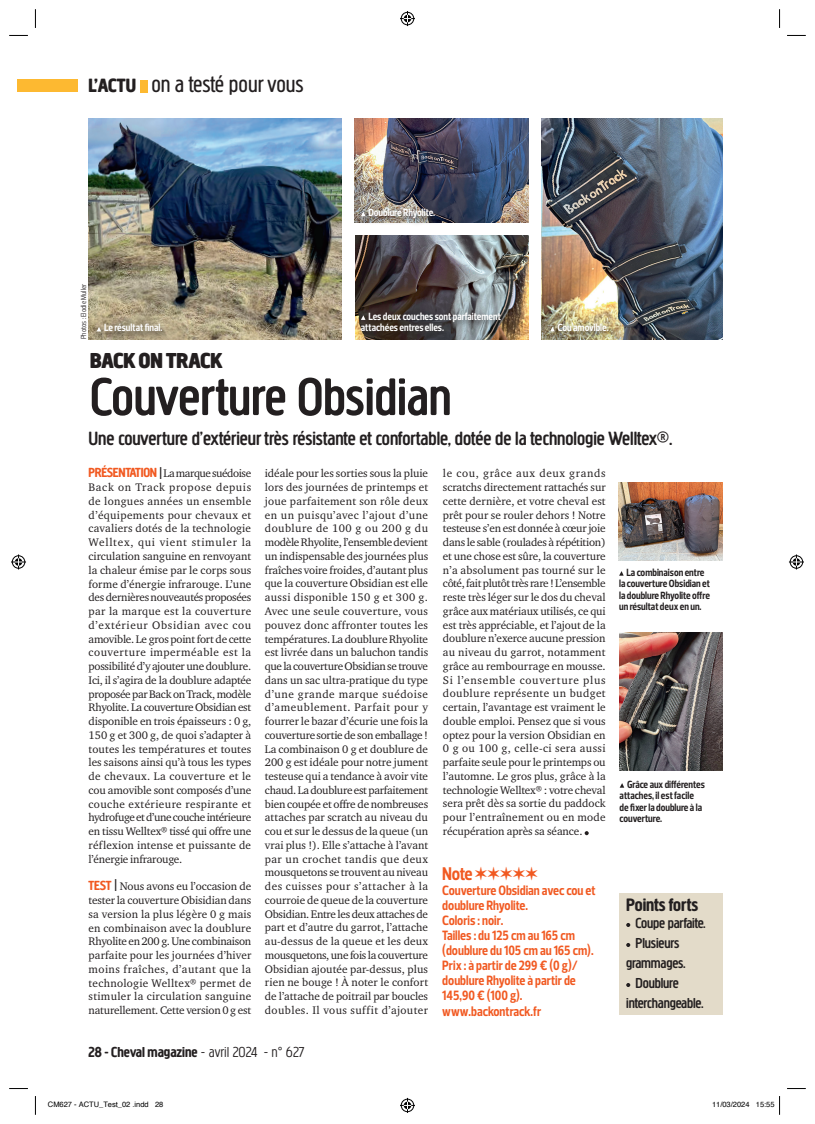
<style>
.page{position:relative;width:815px;height:1124px;background:#fff}
.page>*{position:absolute;margin:0;border:0;box-sizing:border-box;transform-origin:0 0}
.t1{font:500 55px "Creighton Pro";color:#231f20}
.t2{font:23.75px "Creighton Pro";color:#231f20}
.t3{font:900 22.5px "Creighton Pro";letter-spacing:.005em;color:#231f20}
.t4{font:500 20px "Creighton Pro";color:#231f20}
.t5{font:700 18.75px "Creighton Pro";letter-spacing:-.01em;color:#231f20}
.t6{font:700 18.75px "Prelo Condensed";color:#f15921}
.t7{font:500 15px "Creighton Pro";letter-spacing:-.01em;color:#231f20}
.t8{font:700 15px "Creighton Pro";color:#231f20}
.t9{font:700 13.75px/15px "Prelo Condensed";color:#f15921}
.t10{font:11.25px/13.8px "Charter ITC Std";letter-spacing:.005em;color:#231f20;text-align:justify}
.t11{font:700 10.62px/11.5px "Prelo Condensed";color:#231f20}
.t12{font:700 10.62px/11.5px "Prelo Condensed";color:#fff}
.t13{font:7.5px "Helvetica";color:#000}
.t14{font:7.5px "Prelo Condensed";letter-spacing:.005em;color:#231f20}
.s1{font-weight:800;font-size:20px}
.s2{font-family:"Creighton Pro";font-weight:700;font-size:13.75px;color:#f15921}
.s3{font-family:"Prelo Condensed";font-size:17.5px}
.s4{font-weight:300}
</style>
<div class="page">
<div style="left:619px;top:893px;width:104px;height:121px;background:#e3dbc9"></div>
<svg style="left:626px;top:923px;width:4px;height:3px"></svg>
<svg style="left:626px;top:943px;width:4px;height:3px"></svg>
<svg style="left:626px;top:983px;width:4px;height:3px"></svg>
<svg style="left:585px;top:831px;width:4px;height:4px"></svg>
<div style="left:18px;top:80px;width:60px;height:12px;background:#fdb931"></div>
<div style="left:140px;top:80px;width:7px;height:12px;background:#fdb931"></div>
<img style="left:619px;top:482px;width:104px;height:78px">
<img style="left:619px;top:632px;width:104px;height:138px">
<img style="left:354px;top:119px;width:175px;height:103px">
<img style="left:355px;top:236px;width:174px;height:103px">
<img style="left:541px;top:119px;width:182px;height:220px">
<img style="left:89px;top:119px;width:252px;height:220px">
<svg style="left:619px;top:571px;width:5px;height:4px"></svg>
<svg style="left:620px;top:783px;width:4px;height:4px"></svg>
<div style="left:93px;top:320px;width:78px;height:20px;background:#231f20;opacity:.75"></div>
<svg style="left:97px;top:327px;width:4px;height:4px"></svg>
<div style="left:357px;top:309px;width:152px;height:31px;background:#231f20;opacity:.75"></div>
<svg style="left:361px;top:315px;width:4px;height:5px"></svg>
<div style="left:547px;top:320px;width:70px;height:20px;background:#231f20;opacity:.75"></div>
<svg style="left:550px;top:327px;width:5px;height:4px"></svg>
<div style="left:358px;top:204px;width:86px;height:23px;background:#231f20;opacity:.75"></div>
<svg style="left:361px;top:211px;width:4px;height:5px"></svg>
<svg style="left:9px;top:35px;width:19px;height:1px"></svg>
<svg style="left:787px;top:35px;width:19px;height:1px"></svg>
<svg style="left:9px;top:1088px;width:19px;height:1px"></svg>
<svg style="left:787px;top:1088px;width:19px;height:1px"></svg>
<svg style="left:35px;top:9px;width:1px;height:19px"></svg>
<svg style="left:35px;top:1096px;width:1px;height:18px"></svg>
<svg style="left:779px;top:9px;width:1px;height:19px"></svg>
<svg style="left:400px;top:11px;width:15px;height:15px"></svg>
<svg style="left:400px;top:1097px;width:15px;height:15px"></svg>
<svg style="left:11px;top:554px;width:15px;height:15px"></svg>
<svg style="left:789px;top:554px;width:15px;height:15px"></svg>
<svg style="left:779px;top:1096px;width:1px;height:18px"></svg>
<h2 class="t2" style="left:89px;top:71px;width:217px"><span class="s1">L’ACTU</span> on a testé pour vous</h2>
<p class="t12" style="left:368px;top:207px;width:68px">Doublure Rhyolite.</p>
<p class="t14" style="left:79px;top:339px;width:57px;rotate:-90deg">Photos : Elodie Muller</p>
<p class="t12" style="left:104px;top:322px;width:60px">Le résultat final.</p>
<p class="t12" style="left:361px;top:310px;width:142px;text-indent:7px">Les deux couches sont parfaitement attachées entres elles.</p>
<p class="t12" style="left:558px;top:322px;width:53px">Cou amovible.</p>
<h3 class="t3" style="left:90px;top:347px;width:134px">BACK ON TRACK</h3>
<h1 class="t1" style="left:90px;top:365px;width:363px">Couverture Obsidian</h1>
<h3 class="t4" style="left:89px;top:427px;width:585px">Une couverture d’extérieur très résistante et confortable, dotée de la technologie Welltex®.</h3>
<p class="t10" style="left:89px;top:466px;width:164px"><span class="s2">PRÉSENTATION</span> <span class="s3">I</span> La marque suédoise Back on Track propose depuis de longues années un ensemble d’équipements pour chevaux et cavaliers dotés de la technologie Welltex, qui vient stimuler la circulation sanguine en renvoyant la chaleur émise par le corps sous forme d’énergie infrarouge. L’une des dernières nouveautés proposées par la marque est la couverture d’extérieur Obsidian avec cou amovible. Le gros point fort de cette couverture imperméable est la possibilité d’y ajouter une doublure.<br>Ici, il s’agira de la doublure adaptée proposée par Back on Track, modèle Rhyolite. La couverture Obsidian est disponible en trois épaisseurs : 0 g, 150 g et 300 g, de quoi s’adapter à toutes les températures et toutes les saisons ainsi qu’à tous les types de chevaux. La couverture et le cou amovible sont composés d’une couche extérieure respirante et hydrofuge et d’une couche intérieure en tissu Welltex® tissé qui offre une réflexion intense et puissante de l’énergie infrarouge.</p>
<p class="t10" style="left:89px;top:879px;width:164px"><span class="s2">TEST</span> <span class="s3">I</span> Nous avons eu l’occasion de tester la couverture Obisidian dans sa version la plus légère 0 g mais en combinaison avec la doublure Rhyolite en 200 g. Une combinaison parfaite pour les journées d’hiver moins fraîches, d’autant que la technologie Welltex® permet de stimuler la circulation sanguine naturellement. Cette version 0 g est</p>
<p class="t10" style="left:265px;top:466px;width:165px">idéale pour les sorties sous la pluie lors des journées de printemps et joue parfaitement son rôle deux en un puisqu’avec l’ajout d’une doublure de 100 g ou 200 g du modèle Rhyolite, l’ensemble devient un indispensable des journées plus fraîches voire froides, d’autant plus que la couverture Obsidian est elle aussi disponible 150 g et 300 g.<br>Avec une seule couverture, vous pouvez donc affronter toutes les températures. La doublure Rhyolite est livrée dans un baluchon tandis que la couverture Obsidian se trouve dans un sac ultra-pratique du type d’une grande marque suédoise d’ameublement. Parfait pour y fourrer le bazar d’écurie une fois la couverture sortie de son emballage !<br>La combinaison 0 g et doublure de 200 g est idéale pour notre jument testeuse qui a tendance à avoir vite chaud. La doublure est parfaitement bien coupée et offre de nombreuses attaches par scratch au niveau du cou et sur le dessus de la queue (un vrai plus !). Elle s’attache à l’avant par un crochet tandis que deux mousquetons se trouvent au niveau des cuisses pour s’attacher à la courroie de queue de la couverture Obsidian. Entre les deux attaches de part et d’autre du garrot, l’attache au-dessus de la queue et les deux mousquetons, une fois la couverture Obsidian ajoutée par-dessus, plus rien ne bouge ! À noter le confort de l’attache de poitrail par boucles doubles. Il vous suffit d’ajouter</p>
<p class="t10" style="left:443px;top:466px;width:164px">le cou, grâce aux deux grands scratchs directement rattachés sur cette dernière, et votre cheval est prêt pour se rouler dehors ! Notre testeuse s’en est donnée à cœur joie dans le sable (roulades à répétition) et une chose est sûre, la couverture n’a absolument pas tourné sur le côté, fait plutôt très rare ! L’ensemble reste très léger sur le dos du cheval grâce aux matériaux utilisés, ce qui est très appréciable, et l’ajout de la doublure n’exerce aucune pression au niveau du garrot, notamment grâce au rembourrage en mousse.<br>Si l’ensemble couverture plus doublure représente un budget certain, l’avantage est vraiment le double emploi. Pensez que si vous optez pour la version Obsidian en 0 g ou 100 g, celle-ci sera aussi parfaite seule pour le printemps ou l’automne. Le gros plus, grâce à la technologie Welltex® : votre cheval sera prêt dès sa sortie du paddock pour l’entraînement ou en mode récupération après sa séance.</p>
<h3 class="t6" style="left:442px;top:862px;width:97px">Note✶✶✶✶✶</h3>
<p class="t9" style="left:442px;top:883px;width:155px">Couverture Obsidian avec cou et doublure Rhyolite.<br>Coloris : noir.<br>Tailles : du 125 cm au 165 cm (doublure du 105 cm au 165 cm).<br>Prix : à partir de 299 € (0 g)/ doublure Rhyolite à partir de<br>145,90 € (100 g). www.backontrack.fr</p>
<h3 class="t8" style="left:89px;top:1043px;width:217px">28 - Cheval magazine <span class="s4">- avril 2024 - n° 627</span></h3>
<p class="t11" style="left:619px;top:566px;width:93px;text-indent:7px">La combinaison entre la couverture Obsidian et la doublure Rhyolite offre un résultat deux en un.</p>
<p class="t11" style="left:620px;top:778px;width:87px;text-indent:7px">Grâce aux différentes attaches, il est facile de fixer la doublure à la couverture.</p>
<h3 class="t5" style="left:626px;top:893px;width:73px">Points forts</h3>
<h3 class="t7" style="left:636px;top:914px;width:72px">Coupe parfaite.</h3>
<h3 class="t7" style="left:636px;top:934px;width:46px">Plusieurs</h3>
<h3 class="t7" style="left:626px;top:954px;width:61px">grammages.</h3>
<h3 class="t7" style="left:636px;top:974px;width:45px">Doublure</h3>
<h3 class="t7" style="left:626px;top:994px;width:79px">interchangeable.</h3>
<p class="t13" style="left:48px;top:1098px;width:117px">CM627 - ACTU_Test_02 .indd 28</p>
<p class="t13" style="left:712px;top:1098px;width:64px">11/03/2024 15:55</p>
</div>
